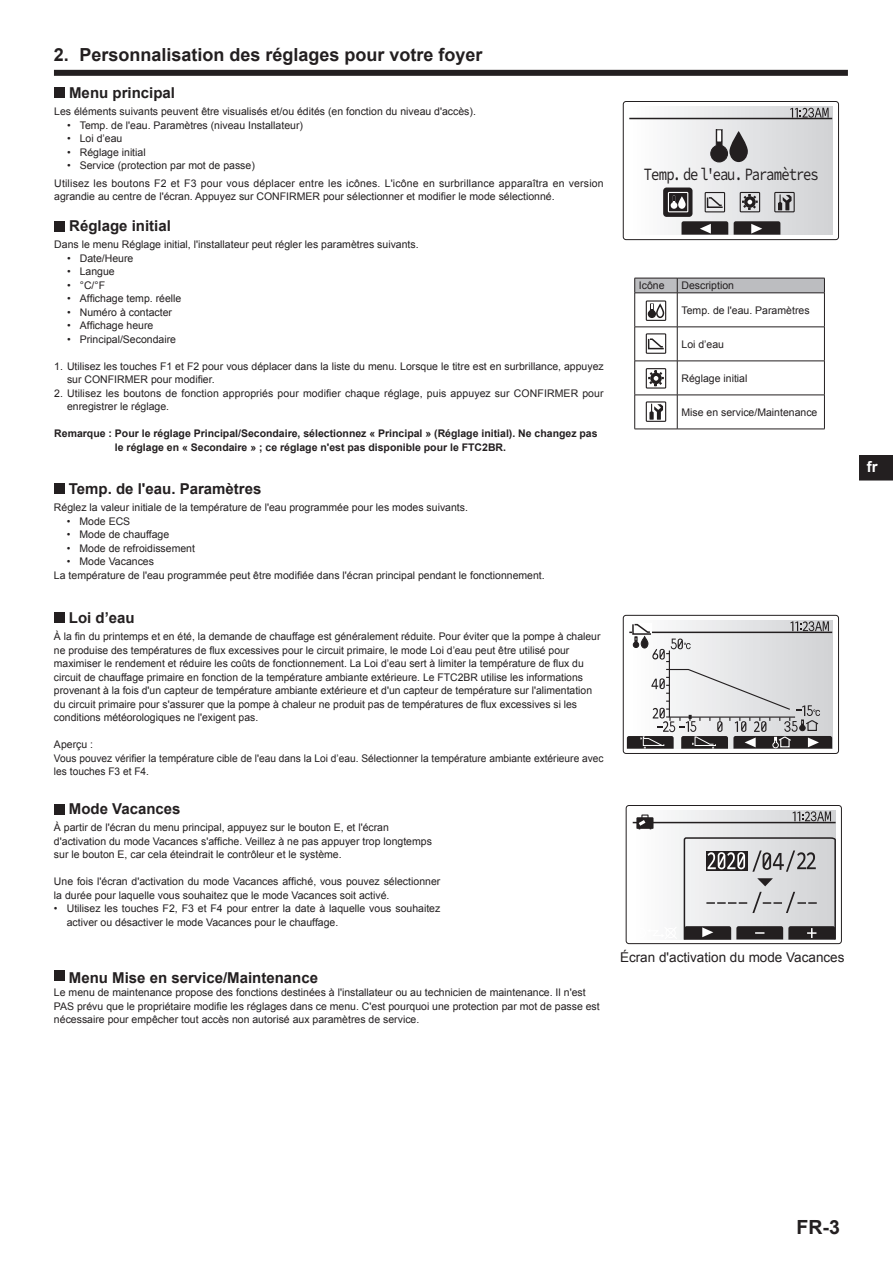
<style>
.page{position:relative;width:893px;height:1263px;background:#fff}
.page>*{position:absolute;margin:0;border:0;box-sizing:border-box;transform-origin:0 0}
.t1{font:700 19.5px "Arial";color:#231f20}
.t2{font:700 18px "Arial";color:#231f20}
.t3{font:17.25px "Source Code Variable";letter-spacing:-.08em;color:#231f20;scale:.8 1}
.t4{font:700 15px "Arial";color:#231f20}
.t5{font:700 15px "Arial";color:#fff}
.t6{font:13.5px "Arial";color:#231f20}
.t7{font:10.5px/13.5px "Arial";color:#231f20}
.t8{font:700 10.5px/13.5px "Arial";color:#231f20}
</style>
<div class="page">
<svg style="left:859px;top:455px;width:34px;height:25px"></svg>
<div style="left:54px;top:70px;width:794px;height:6px;background:#231f20"></div>
<div style="left:54px;top:970px;width:11px;height:11px;background:#231f20"></div>
<div style="left:626px;top:805px;width:216px;height:139px;border:1px solid #231f20;border-radius:3px"></div>
<div style="left:633px;top:810px;width:202px;height:129px;background:linear-gradient(to right,#fcfcfd,#d1d3d5)"></div>
<hr style="left:633px;top:822px;width:203px;height:1px;background:#231f20">
<svg style="left:636px;top:814px;width:17px;height:15px"></svg>
<div style="left:636px;top:928px;width:10px;height:10px;border:1px solid #fff;border-radius:50%"></div>
<svg style="left:792px;top:811px;width:39px;height:10px"></svg>
<svg style="left:638px;top:836px;width:198px;height:104px"></svg>
<div style="left:54px;top:804px;width:11px;height:10px;background:#231f20"></div>
<div style="left:623px;top:615px;width:216px;height:139px;border:1px solid #231f20;border-radius:3px"></div>
<svg style="left:627px;top:621px;width:205px;height:128px"></svg>
<div style="left:54px;top:484px;width:11px;height:10px;background:#231f20"></div>
<div style="left:54px;top:613px;width:11px;height:10px;background:#231f20"></div>
<div style="left:623px;top:101px;width:216px;height:139px;border:1px solid #231f20;border-radius:3px"></div>
<div style="left:630px;top:106px;width:202px;height:129px;background:linear-gradient(to right,#fdfdfd,#d0d1d3)"></div>
<hr style="left:629px;top:118px;width:203px;height:1px;background:#231f20">
<svg style="left:681px;top:221px;width:47px;height:14px"></svg>
<svg style="left:734px;top:221px;width:46px;height:14px"></svg>
<svg style="left:710px;top:129px;width:38px;height:34px"></svg>
<svg style="left:663px;top:187px;width:29px;height:30px"></svg>
<div style="left:668px;top:192px;width:20px;height:20px;border:1px solid #fff"></div>
<svg style="left:671px;top:196px;width:15px;height:13px"></svg>
<div style="left:705px;top:192px;width:20px;height:20px;border:1px solid #231f20"></div>
<svg style="left:706px;top:196px;width:18px;height:13px"></svg>
<div style="left:740px;top:192px;width:20px;height:20px;border:1px solid #231f20"></div>
<svg style="left:741px;top:193px;width:18px;height:18px"></svg>
<div style="left:774px;top:192px;width:21px;height:20px;border:1px solid #231f20"></div>
<svg style="left:778px;top:194px;width:13px;height:16px"></svg>
<svg style="left:790px;top:108px;width:39px;height:10px"></svg>
<svg style="left:634px;top:278px;width:191px;height:15px;background:#adadb0"></svg>
<hr style="left:634px;top:293px;width:43px;height:1px;background:#231f20">
<hr style="left:634px;top:293px;width:1px;height:34px;background:#231f20">
<hr style="left:677px;top:293px;width:148px;height:1px;background:#231f20">
<hr style="left:677px;top:293px;width:1px;height:34px;background:#231f20">
<hr style="left:824px;top:293px;width:1px;height:34px;background:#231f20">
<hr style="left:634px;top:327px;width:43px;height:1px;background:#231f20">
<hr style="left:634px;top:327px;width:1px;height:34px;background:#231f20">
<hr style="left:677px;top:327px;width:148px;height:1px;background:#231f20">
<hr style="left:677px;top:327px;width:1px;height:34px;background:#231f20">
<hr style="left:824px;top:327px;width:1px;height:34px;background:#231f20">
<hr style="left:634px;top:361px;width:43px;height:1px;background:#231f20">
<hr style="left:634px;top:361px;width:1px;height:34px;background:#231f20">
<hr style="left:677px;top:361px;width:148px;height:1px;background:#231f20">
<hr style="left:677px;top:361px;width:1px;height:34px;background:#231f20">
<hr style="left:824px;top:361px;width:1px;height:34px;background:#231f20">
<hr style="left:634px;top:395px;width:43px;height:1px;background:#231f20">
<hr style="left:634px;top:395px;width:1px;height:34px;background:#231f20">
<hr style="left:677px;top:395px;width:148px;height:1px;background:#231f20">
<hr style="left:677px;top:395px;width:1px;height:34px;background:#231f20">
<hr style="left:824px;top:395px;width:1px;height:34px;background:#231f20">
<hr style="left:634px;top:429px;width:43px;height:1px;background:#231f20">
<hr style="left:677px;top:429px;width:148px;height:1px;background:#231f20">
<div style="left:646px;top:300px;width:20px;height:21px;border:1px solid #231f20"></div>
<svg style="left:647px;top:303px;width:18px;height:16px"></svg>
<div style="left:646px;top:333px;width:20px;height:21px;border:1px solid #231f20"></div>
<svg style="left:647px;top:337px;width:18px;height:13px"></svg>
<div style="left:646px;top:368px;width:20px;height:21px;border:1px solid #231f20"></div>
<svg style="left:646px;top:368px;width:20px;height:20px"></svg>
<div style="left:646px;top:401px;width:20px;height:21px;border:1px solid #231f20"></div>
<svg style="left:649px;top:404px;width:14px;height:16px"></svg>
<div style="left:54px;top:87px;width:11px;height:11px;background:#231f20"></div>
<div style="left:54px;top:221px;width:11px;height:10px;background:#231f20"></div>
<h2 class="t2" style="left:54px;top:42px;width:430px">2. Personnalisation des réglages pour votre foyer</h2>
<h3 class="t4" style="left:69px;top:83px;width:107px">Menu principal</h3>
<p class="t7" style="left:54px;top:105px;width:423px">Les éléments suivants peuvent être visualisés et/ou édités (en fonction du niveau d'accès).</p>
<p class="t7" style="left:67px;top:118px;width:237px">• Temp. de l'eau. Paramètres (niveau Installateur)</p>
<p class="t7" style="left:67px;top:132px;width:57px">• Loi d’eau</p>
<p class="t7" style="left:67px;top:145px;width:80px">• Réglage initial</p>
<p class="t7" style="left:54px;top:157px;width:551px;line-height:17.7px;text-indent:13px">• Service (protection par mot de passe)<br>Utilisez les boutons F2 et F3 pour vous déplacer entre les icônes. L'icône en surbrillance apparaîtra en version</p>
<p class="t7" style="left:54px;top:190px;width:502px">agrandie au centre de l'écran. Appuyez sur CONFIRMER pour sélectionner et modifier le mode sélectionné.</p>
<h3 class="t4" style="left:69px;top:216px;width:103px">Réglage initial</h3>
<p class="t7" style="left:54px;top:238px;width:366px">Dans le menu Réglage initial, l'installateur peut régler les paramètres suivants.</p>
<p class="t7" style="left:67px;top:251px;width:68px">• Date/Heure</p>
<p class="t7" style="left:67px;top:265px;width:49px">• Langue</p>
<p class="t7" style="left:67px;top:278px;width:40px">• °C/°F</p>
<p class="t7" style="left:67px;top:292px;width:116px">• Affichage temp. réelle</p>
<p class="t7" style="left:67px;top:305px;width:106px">• Numéro à contacter</p>
<p class="t7" style="left:67px;top:319px;width:88px">• Affichage heure</p>
<p class="t7" style="left:67px;top:332px;width:111px">• Principal/Secondaire</p>
<p class="t7" style="left:67px;top:359px;width:538px;text-indent:-13px">1. Utilisez les touches F1 et F2 pour vous déplacer dans la liste du menu. Lorsque le titre est en surbrillance, appuyez sur CONFIRMER pour modifier.</p>
<p class="t7" style="left:67px;top:386px;width:538px;text-indent:-13px">2. Utilisez les boutons de fonction appropriés pour modifier chaque réglage, puis appuyez sur CONFIRMER pour enregistrer le réglage.</p>
<p class="t8" style="left:115px;top:427px;width:484px;text-indent:-61px">Remarque : Pour le réglage Principal/Secondaire, sélectionnez « Principal » (Réglage initial). Ne changez pas le réglage en « Secondaire » ; ce réglage n'est pas disponible pour le FTC2BR.</p>
<h3 class="t4" style="left:69px;top:479px;width:194px">Temp. de l'eau. Paramètres</h3>
<p class="t7" style="left:54px;top:501px;width:416px">Réglez la valeur initiale de la température de l'eau programmée pour les modes suivants.</p>
<p class="t7" style="left:67px;top:514px;width:65px">• Mode ECS</p>
<p class="t7" style="left:67px;top:528px;width:104px">• Mode de chauffage</p>
<p class="t7" style="left:67px;top:541px;width:130px">• Mode de refroidissement</p>
<p class="t7" style="left:54px;top:555px;width:492px;text-indent:13px">• Mode Vacances<br>La température de l'eau programmée peut être modifiée dans l'écran principal pendant le fonctionnement.</p>
<h3 class="t4" style="left:69px;top:608px;width:67px">Loi d’eau</h3>
<p class="t7" style="left:54px;top:630px;width:548px">À la fin du printemps et en été, la demande de chauffage est généralement réduite. Pour éviter que la pompe à chaleur ne produise des températures de flux excessives pour le circuit primaire, le mode Loi d’eau peut être utilisé pour maximiser le rendement et réduire les coûts de fonctionnement. La Loi d’eau sert à limiter la température de flux du circuit de chauffage primaire en fonction de la température ambiante extérieure. Le FTC2BR utilise les informations provenant à la fois d'un capteur de température ambiante extérieure et d'un capteur de température sur l'alimentation du circuit primaire pour s'assurer que la pompe à chaleur ne produit pas de températures de flux excessives si les conditions météorologiques ne l'exigent pas.</p>
<p class="t7" style="left:54px;top:738px;width:551px">Aperçu :<br>Vous pouvez vérifier la température cible de l'eau dans la Loi d’eau. Sélectionner la température ambiante extérieure avec les touches F3 et F4.</p>
<h3 class="t4" style="left:69px;top:799px;width:113px">Mode Vacances</h3>
<p class="t7" style="left:54px;top:821px;width:379px">À partir de l'écran du menu principal, appuyez sur le bouton E, et l'écran d'activation du mode Vacances s'affiche. Veillez à ne pas appuyer trop longtemps sur le bouton E, car cela éteindrait le contrôleur et le système.</p>
<p class="t7" style="left:54px;top:875px;width:388px">Une fois l'écran d'activation du mode Vacances affiché, vous pouvez sélectionner la durée pour laquelle vous souhaitez que le mode Vacances soit activé.</p>
<p class="t7" style="left:67px;top:902px;width:375px;text-indent:-13px">• Utilisez les touches F2, F3 et F4 pour entrer la date à laquelle vous souhaitez activer ou désactiver le mode Vacances pour le chauffage.</p>
<h3 class="t4" style="left:69px;top:967px;width:251px">Menu Mise en service/Maintenance</h3>
<p class="t7" style="left:54px;top:986px;width:547px">Le menu de maintenance propose des fonctions destinées à l'installateur ou au technicien de maintenance. Il n'est<br>PAS prévu que le propriétaire modifie les réglages dans ce menu. C'est pourquoi une protection par mot de passe est nécessaire pour empêcher tout accès non autorisé aux paramètres de service.</p>
<h3 class="t3" style="left:644px;top:162px;width:220px">Temp. de l'eau. Paramètres</h3>
<p class="t7" style="left:639px;top:279px;width:27px">Icône</p>
<p class="t7" style="left:681px;top:279px;width:54px">Description</p>
<p class="t7" style="left:681px;top:303px;width:130px">Temp. de l'eau. Paramètres</p>
<p class="t7" style="left:681px;top:337px;width:44px">Loi d’eau</p>
<p class="t7" style="left:681px;top:371px;width:67px">Réglage initial</p>
<p class="t7" style="left:681px;top:405px;width:137px">Mise en service/Maintenance</p>
<p class="t6" style="left:620px;top:949px;width:226px">Écran d'activation du mode Vacances</p>
<h3 class="t5" style="left:867px;top:456px;width:12px">fr</h3>
<h1 class="t1" style="left:796px;top:1214px;width:45px">FR-3</h1>
</div>
